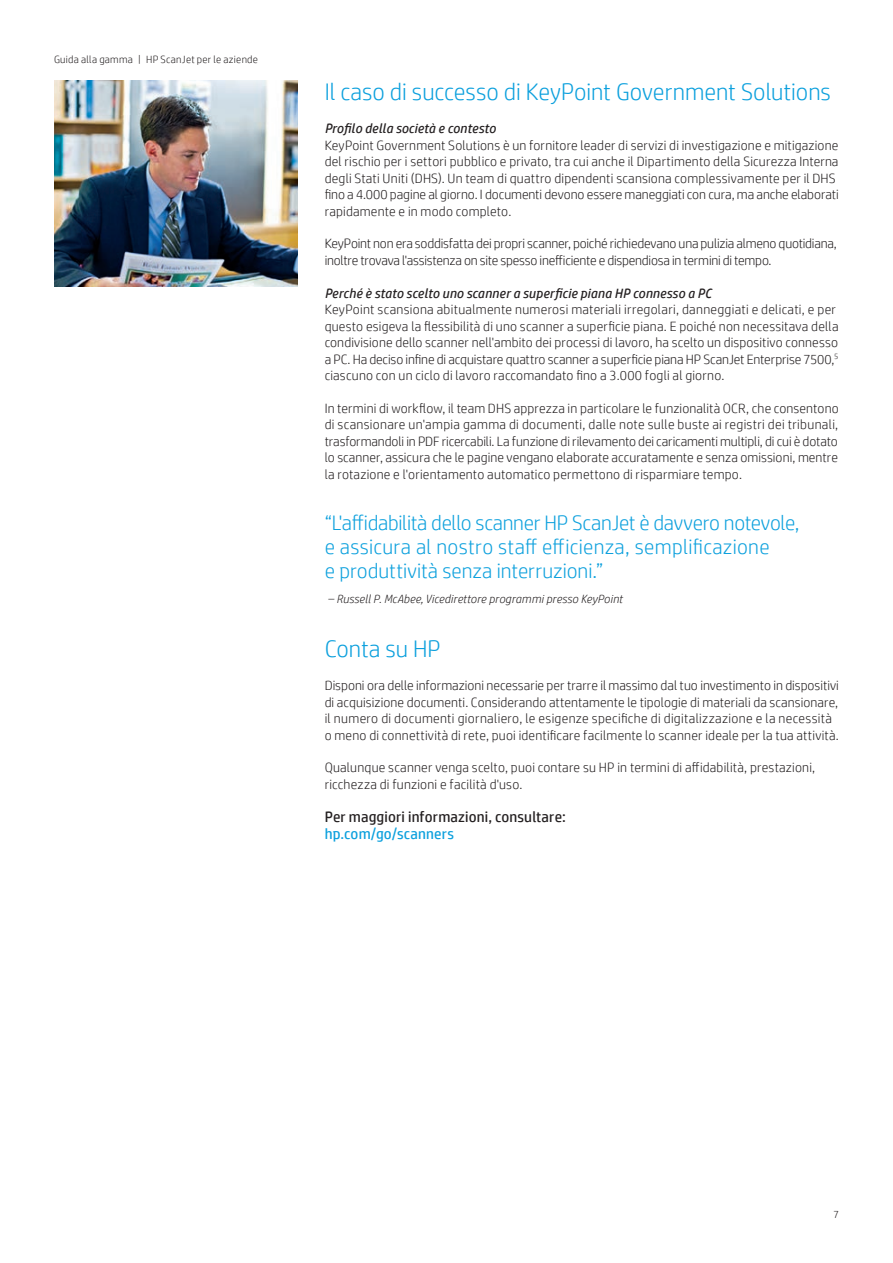
<style>
.page{position:relative;width:893px;height:1263px;background:#fff}
.page>*{position:absolute;margin:0;border:0;box-sizing:border-box;transform-origin:0 0}
.Subhead_16_18_light{font:300 24px "HP Simplified";color:#0ca0dd}
.Quote_14_16{font:300 21px/24px "HP Simplified";color:#0ca0dd}
.Call_to_action_10_11{font:15px "HP Simplified";letter-spacing:.01em;color:#231f20}
.Call_to_action_10_11-2{font:15px "HP Simplified";letter-spacing:.01em;color:#0ca0dd}
.Body{font:300 13.5px/16.5px "HP Simplified";letter-spacing:.01em;color:#231f20}
.Body-2{font:300 13.5px/16.5px "HP Simplified";letter-spacing:-.015em;color:#231f20}
.Body_last{font:300 13.5px/16.5px "HP Simplified";letter-spacing:.015em;color:#231f20}
.Body_header_regular{font:italic 13.5px "HP Simplified";letter-spacing:.01em;color:#231f20}
.Quote_Attribution_8{font:italic 300 12px "HP Simplified";letter-spacing:.01em;color:#231f20}
.t1{font:300 10.5px "HP Simplified";letter-spacing:.025em;color:#231f20}
</style>
<div class="page">
<img style="left:54px;top:81px;width:244px;height:205px">
<p class="t1" style="left:54px;top:52px;width:206px">Guida alla gamma | HP ScanJet per le aziende</p>
<p class="Subhead_16_18_light" style="left:325px;top:76px;width:508px">Il caso di successo di KeyPoint Government Solutions</p>
<p class="Body_header_regular" style="left:325px;top:120px;width:173px">Profilo della società e contesto</p>
<p class="Body" style="left:325px;top:136px;width:516px">KeyPoint Government Solutions è un fornitore leader di servizi di investigazione e mitigazione del rischio per i settori pubblico e privato, tra cui anche il Dipartimento della Sicurezza Interna degli Stati Uniti (DHS). Un team di quattro dipendenti scansiona complessivamente per il DHS fino a 4.000 pagine al giorno. I documenti devono essere maneggiati con cura, ma anche elaborati rapidamente e in modo completo.</p>
<p class="Body-2" style="left:325px;top:235px;width:514px">KeyPoint non era soddisfatta dei propri scanner, poiché richiedevano una pulizia almeno quotidiana, inoltre trovava l'assistenza on site spesso inefficiente e dispendiosa in termini di tempo.</p>
<p class="Body_header_regular" style="left:325px;top:284px;width:388px">Perché è stato scelto uno scanner a superficie piana HP connesso a PC</p>
<p class="Body" style="left:325px;top:301px;width:515px">KeyPoint scansiona abitualmente numerosi materiali irregolari, danneggiati e delicati, e per questo esigeva la flessibilità di uno scanner a superficie piana. E poiché non necessitava della condivisione dello scanner nell'ambito dei processi di lavoro, ha scelto un dispositivo connesso a PC. Ha deciso infine di acquistare quattro scanner a superficie piana HP ScanJet Enterprise 7500,<sup>5 </sup>ciascuno con un ciclo di lavoro raccomandato fino a 3.000 fogli al giorno.</p>
<p class="Body" style="left:325px;top:399px;width:516px;text-align:justify">In termini di workflow, il team DHS apprezza in particolare le funzionalità OCR, che consentono di scansionare un'ampia gamma di documenti, dalle note sulle buste ai registri dei tribunali, trasformandoli in PDF ricercabili. La funzione di rilevamento dei caricamenti multipli, di cui è dotato lo scanner, assicura che le pagine vengano elaborate accuratamente e senza omissioni, mentre la rotazione e l'orientamento automatico permettono di risparmiare tempo.</p>
<p class="Quote_14_16" style="left:325px;top:510px;width:476px">“L'affidabilità dello scanner HP ScanJet è davvero notevole, e assicura al nostro staff efficienza, semplificazione<br>e produttività senza interruzioni.”</p>
<p class="Quote_Attribution_8" style="left:328px;top:591px;width:296px">– Russell P. McAbee, Vicedirettore programmi presso KeyPoint</p>
<p class="Subhead_16_18_light" style="left:325px;top:633px;width:118px">Conta su HP</p>
<p class="Body" style="left:325px;top:677px;width:516px">Disponi ora delle informazioni necessarie per trarre il massimo dal tuo investimento in dispositivi di acquisizione documenti. Considerando attentamente le tipologie di materiali da scansionare, il numero di documenti giornaliero, le esigenze specifiche di digitalizzazione e la necessità o meno di connettività di rete, puoi identificare facilmente lo scanner ideale per la tua attività.</p>
<p class="Body_last" style="left:325px;top:759px;width:492px">Qualunque scanner venga scelto, puoi contare su HP in termini di affidabilità, prestazioni, ricchezza di funzioni e facilità d'uso.</p>
<p class="Call_to_action_10_11" style="left:325px;top:807px;width:243px">Per maggiori informazioni, consultare:</p>
<p class="Call_to_action_10_11-2" style="left:325px;top:824px;width:131px">hp.com/go/scanners</p>
<p class="t1" style="left:833px;top:1207px;width:7px">7</p>
</div>
